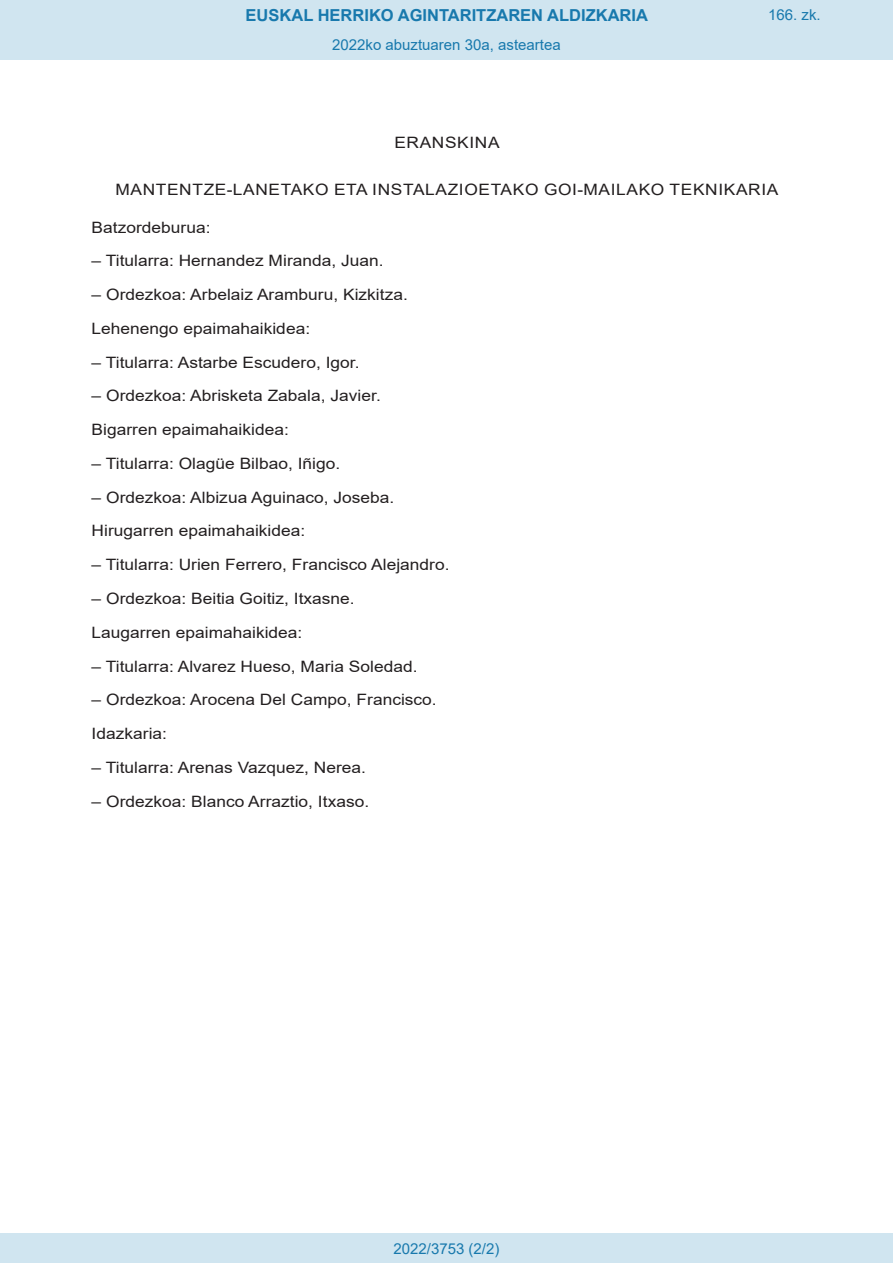
<style>
.page{position:relative;width:893px;height:1263px;background:#fff}
.page>*{position:absolute;margin:0;border:0;box-sizing:border-box;transform-origin:0 0}
.t1{font:700 16.5px "Arial";color:#1879ad}
.BOPVDetalle{font:15.6px "Arial";color:#231f20;scale:1.11 1}
.BOPVClave{font:15.6px "Arial";letter-spacing:.035em;color:#231f20;scale:1.11 1}
.Paginacion_Centro{font:15px "Arial";color:#1879ad}
</style>
<div class="page">
<div style="left:0;top:0;width:893px;height:60px;background:#d0e5f0"></div>
<div style="left:0;top:1233px;width:893px;height:30px;background:#d0e5f0"></div>
<p class="t1" style="left:246px;top:3px;width:404px">EUSKAL HERRIKO AGINTARITZAREN ALDIZKARIA</p>
<p class="Paginacion_Centro" style="left:332px;top:35px;width:230px">2022ko abuztuaren 30a, asteartea</p>
<p class="Paginacion_Centro" style="left:768px;top:5px;width:54px">166. zk.</p>
<p class="BOPVClave" style="left:394px;top:132px;width:96px">ERANSKINA</p>
<p class="BOPVClave" style="left:115px;top:178px;width:599px">MANTENTZE-LANETAKO ETA INSTALAZIOETAKO GOI-MAILAKO TEKNIKARIA</p>
<p class="BOPVDetalle" style="left:92px;top:216px;width:109px">Batzordeburua:</p>
<p class="BOPVDetalle" style="left:92px;top:250px;width:265px">– Titularra: Hernandez Miranda, Juan.</p>
<p class="BOPVDetalle" style="left:92px;top:284px;width:286px">– Ordezkoa: Arbelaiz Aramburu, Kizkitza.</p>
<p class="BOPVDetalle" style="left:92px;top:318px;width:198px">Lehenengo epaimahaikidea:</p>
<p class="BOPVDetalle" style="left:92px;top:351px;width:243px">– Titularra: Astarbe Escudero, Igor.</p>
<p class="BOPVDetalle" style="left:92px;top:385px;width:262px">– Ordezkoa: Abrisketa Zabala, Javier.</p>
<p class="BOPVDetalle" style="left:92px;top:419px;width:179px">Bigarren epaimahaikidea:</p>
<p class="BOPVDetalle" style="left:92px;top:453px;width:225px">– Titularra: Olagüe Bilbao, Iñigo.</p>
<p class="BOPVDetalle" style="left:92px;top:486px;width:274px">– Ordezkoa: Albizua Aguinaco, Joseba.</p>
<p class="BOPVDetalle" style="left:92px;top:520px;width:194px">Hirugarren epaimahaikidea:</p>
<p class="BOPVDetalle" style="left:92px;top:554px;width:324px">– Titularra: Urien Ferrero, Francisco Alejandro.</p>
<p class="BOPVDetalle" style="left:92px;top:588px;width:239px">– Ordezkoa: Beitia Goitiz, Itxasne.</p>
<p class="BOPVDetalle" style="left:92px;top:621px;width:191px">Laugarren epaimahaikidea:</p>
<p class="BOPVDetalle" style="left:92px;top:655px;width:295px">– Titularra: Alvarez Hueso, Maria Soledad.</p>
<p class="BOPVDetalle" style="left:92px;top:689px;width:312px">– Ordezkoa: Arocena Del Campo, Francisco.</p>
<p class="BOPVDetalle" style="left:92px;top:723px;width:69px">Idazkaria:</p>
<p class="BOPVDetalle" style="left:92px;top:756px;width:249px">– Titularra: Arenas Vazquez, Nerea.</p>
<p class="BOPVDetalle" style="left:92px;top:790px;width:252px">– Ordezkoa: Blanco Arraztio, Itxaso.</p>
<p class="Paginacion_Centro" style="left:393px;top:1238px;width:107px">2022/3753 (2/2)</p>
</div>
